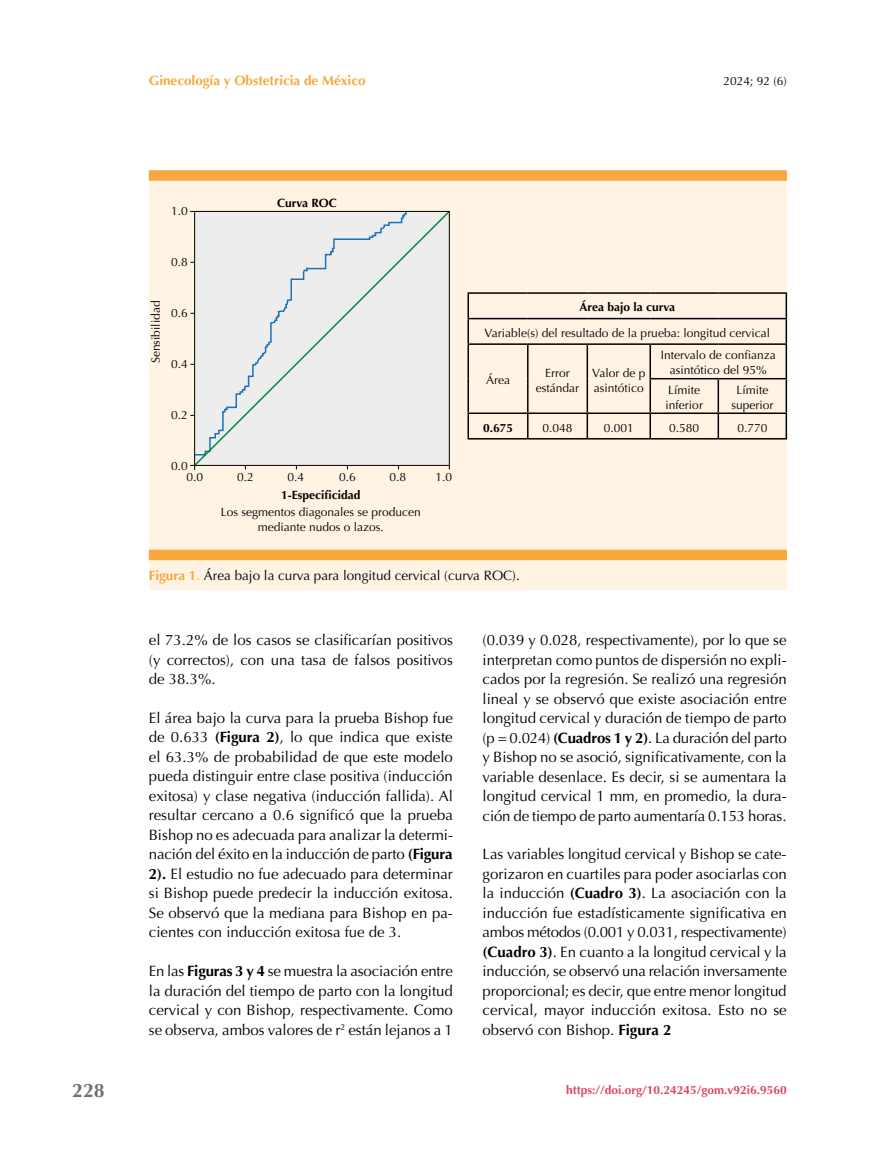
<style>
.page{position:relative;width:893px;height:1149px;background:#fff}
.page>*{position:absolute;margin:0;border:0;box-sizing:border-box;transform-origin:0 0}
.t1{font:700 19.5px "Optima";color:#706f6f}
.t2{font:15px/19.5px "Optima";color:#000;text-align:justify}
.t3{font:13.5px "Optima";color:#000}
.t4{font:700 13.5px "Optima";color:#f7a73e}
.t5{font:12px/15px "Optima";color:#000;text-align:center}
.t6{font:700 12px "Optima";color:#000}
.t7{font:700 12px "Optima";color:#de465f}
.s1{font-weight:700;color:#f7a73e}
.s2{color:#f7a73e}
.s3{font-weight:700}
</style>
<div class="page">
<div style="left:149px;top:177px;width:638px;height:412px;background:#fff3e4"></div>
<div style="left:149px;top:549px;width:638px;height:11px;background:#f7a73e"></div>
<div style="left:149px;top:170px;width:638px;height:11px;background:#f7a73e"></div>
<svg style="left:190px;top:211px;width:260px;height:259px;background:#e7e8e8"></svg>
<hr style="left:190px;top:465px;width:259px;height:1px;background:#000">
<hr style="left:194px;top:211px;width:1px;height:258px;background:#000">
<hr style="left:467px;top:292px;width:61px;height:2px;background:#000">
<hr style="left:467px;top:294px;width:2px;height:24px;background:#000">
<hr style="left:528px;top:292px;width:59px;height:2px;background:#000">
<hr style="left:587px;top:292px;width:63px;height:2px;background:#000">
<hr style="left:650px;top:292px;width:68px;height:2px;background:#000">
<hr style="left:718px;top:292px;width:69px;height:2px;background:#000">
<hr style="left:467px;top:318px;width:61px;height:1px;background:#000">
<hr style="left:467px;top:319px;width:2px;height:24px;background:#000">
<hr style="left:528px;top:318px;width:59px;height:1px;background:#000">
<hr style="left:587px;top:318px;width:63px;height:1px;background:#000">
<hr style="left:650px;top:318px;width:68px;height:1px;background:#000">
<hr style="left:718px;top:318px;width:69px;height:1px;background:#000">
<svg style="left:786px;top:294px;width:1px;height:49px"></svg>
<hr style="left:467px;top:343px;width:61px;height:2px;background:#000">
<hr style="left:467px;top:345px;width:2px;height:33px;background:#000">
<hr style="left:528px;top:343px;width:59px;height:2px;background:#000">
<hr style="left:527px;top:345px;width:1px;height:33px;background:#000">
<hr style="left:587px;top:343px;width:63px;height:2px;background:#000">
<hr style="left:587px;top:345px;width:1px;height:33px;background:#000">
<hr style="left:467px;top:378px;width:2px;height:34px;background:#000">
<hr style="left:527px;top:378px;width:1px;height:34px;background:#000">
<hr style="left:587px;top:378px;width:1px;height:34px;background:#000">
<hr style="left:650px;top:343px;width:68px;height:2px;background:#000">
<hr style="left:649px;top:345px;width:2px;height:33px;background:#000">
<hr style="left:718px;top:343px;width:69px;height:2px;background:#000">
<hr style="left:786px;top:345px;width:1px;height:33px;background:#000">
<hr style="left:649px;top:378px;width:69px;height:1px;background:#000">
<hr style="left:649px;top:379px;width:2px;height:33px;background:#000">
<hr style="left:718px;top:378px;width:69px;height:1px;background:#000">
<hr style="left:718px;top:379px;width:1px;height:33px;background:#000">
<hr style="left:786px;top:379px;width:1px;height:33px;background:#000">
<hr style="left:467px;top:412px;width:61px;height:2px;background:#000">
<hr style="left:467px;top:414px;width:2px;height:24px;background:#000">
<hr style="left:528px;top:412px;width:59px;height:2px;background:#000">
<svg style="left:527px;top:414px;width:1px;height:24px"></svg>
<hr style="left:587px;top:412px;width:63px;height:2px;background:#000">
<svg style="left:587px;top:414px;width:1px;height:24px"></svg>
<hr style="left:650px;top:412px;width:68px;height:2px;background:#000">
<hr style="left:649px;top:414px;width:2px;height:24px;background:#000">
<hr style="left:718px;top:412px;width:69px;height:2px;background:#000">
<svg style="left:718px;top:414px;width:1px;height:24px"></svg>
<svg style="left:786px;top:414px;width:1px;height:24px"></svg>
<hr style="left:467px;top:438px;width:61px;height:1px;background:#000">
<hr style="left:528px;top:438px;width:59px;height:1px;background:#000">
<hr style="left:587px;top:438px;width:63px;height:1px;background:#000">
<hr style="left:650px;top:438px;width:68px;height:1px;background:#000">
<hr style="left:718px;top:438px;width:69px;height:1px;background:#000">
<h1 class="t1" style="left:72px;top:1079px;width:34px">228</h1>
<p class="t4" style="left:149px;top:73px;width:218px">Ginecología y Obstetricia de México</p>
<p class="t5" style="left:723px;top:73px;width:65px">2024; 92 (6)</p>
<p class="t5" style="left:171px;top:203px;width:18px">1.0</p>
<p class="t6" style="left:277px;top:195px;width:61px">Curva ROC</p>
<p class="t5" style="left:171px;top:254px;width:18px">0.8</p>
<p class="t5" style="left:148px;top:363px;width:64px;rotate:-90deg">Sensibilidad</p>
<p class="t5" style="left:171px;top:305px;width:18px">0.6</p>
<p class="t5" style="left:171px;top:356px;width:18px">0.4</p>
<p class="t5" style="left:171px;top:407px;width:18px">0.2</p>
<p class="t5" style="left:171px;top:458px;width:18px">0.0</p>
<p class="t5" style="left:186px;top:470px;width:18px">0.0</p>
<p class="t5" style="left:237px;top:470px;width:18px">0.2</p>
<p class="t5" style="left:288px;top:470px;width:18px">0.4</p>
<p class="t5" style="left:339px;top:470px;width:18px">0.6</p>
<p class="t5" style="left:389px;top:470px;width:18px">0.8</p>
<p class="t5" style="left:435px;top:470px;width:18px">1.0</p>
<p class="t5" style="left:221px;top:504px;width:202px">Los segmentos diagonales se producen mediante nudos o lazos.</p>
<p class="t6" style="left:281px;top:488px;width:81px">1-Especificidad</p>
<p class="t6" style="left:579px;top:300px;width:97px">Área bajo la curva</p>
<p class="t5" style="left:485px;top:325px;width:287px">Variable(s) del resultado de la prueba: longitud cervical</p>
<p class="t5" style="left:486px;top:372px;width:25px">Área</p>
<p class="t5" style="left:536px;top:365px;width:45px">Error estándar</p>
<p class="t5" style="left:592px;top:365px;width:55px;text-align:left">Valor de p asintótico</p>
<p class="t5" style="left:661px;top:348px;width:117px">Intervalo de confianza asintótico del 95%</p>
<p class="t5" style="left:666px;top:382px;width:39px;text-align:left">Límite inferior</p>
<p class="t5" style="left:731px;top:382px;width:44px">Límite superior</p>
<p class="t6" style="left:483px;top:420px;width:32px">0.675</p>
<p class="t5" style="left:543px;top:420px;width:32px">0.048</p>
<p class="t5" style="left:604px;top:420px;width:32px">0.001</p>
<p class="t5" style="left:669px;top:420px;width:32px">0.580</p>
<p class="t5" style="left:737px;top:420px;width:32px">0.770</p>
<p class="t3" style="left:149px;top:567px;width:372px"><span class="s1">Figura 1</span><span class="s2">.</span> Área bajo la curva para longitud cervical (curva ROC).</p>
<p class="t2" style="left:149px;top:630px;width:306px">el 73.2% de los casos se clasificarían positivos (y correctos), con una tasa de falsos positivos de 38.3%.</p>
<p class="t2" style="left:149px;top:708px;width:306px">El área bajo la curva para la prueba Bishop fue de 0.633 <span class="s3">(Figura 2)</span>, lo que indica que existe el 63.3% de probabilidad de que este modelo pueda distinguir entre clase positiva (inducción exitosa) y clase negativa (inducción fallida). Al resultar cercano a 0.6 significó que la prueba Bishop no es adecuada para analizar la determi&shy;nación del éxito en la inducción de parto <span class="s3">(Figura 2).</span> El estudio no fue adecuado para determinar si Bishop puede predecir la inducción exitosa.<br>Se observó que la mediana para Bishop en pa&shy;cientes con inducción exitosa fue de 3.</p>
<p class="t2" style="left:149px;top:961px;width:306px">En las <span class="s3">Figuras 3 y 4</span> se muestra la asociación entre la duración del tiempo de parto con la longitud cervical y con Bishop, respectivamente. Como se observa, ambos valores de r<sup>2</sup> están lejanos a 1</p>
<p class="t2" style="left:483px;top:630px;width:306px">(0.039 y 0.028, respectivamente), por lo que se interpretan como puntos de dispersión no expli&shy;cados por la regresión. Se realizó una regresión lineal y se observó que existe asociación entre longitud cervical y duración de tiempo de parto (p = 0.024) <span class="s3">(Cuadros 1 y 2)</span>. La duración del parto y Bishop no se asoció, significativamente, con la variable desenlace. Es decir, si se aumentara la longitud cervical 1 mm, en promedio, la dura&shy;ción de tiempo de parto aumentaría 0.153 horas.</p>
<p class="t2" style="left:483px;top:844px;width:306px">Las variables longitud cervical y Bishop se cate&shy;gorizaron en cuartiles para poder asociarlas con la inducción <span class="s3">(Cuadro 3)</span>. La asociación con la inducción fue estadísticamente significativa en ambos métodos (0.001 y 0.031, respectivamente) <span class="s3">(Cuadro 3)</span>. En cuanto a la longitud cervical y la inducción, se observó una relación inversamente proporcional; es decir, que entre menor longitud cervical, mayor inducción exitosa. Esto no se observó con Bishop. <span class="s3">Figura 2</span></p>
<p class="t7" style="left:566px;top:1082px;width:222px">https://doi.org/10.24245/gom.v92i6.9560</p>
</div>
